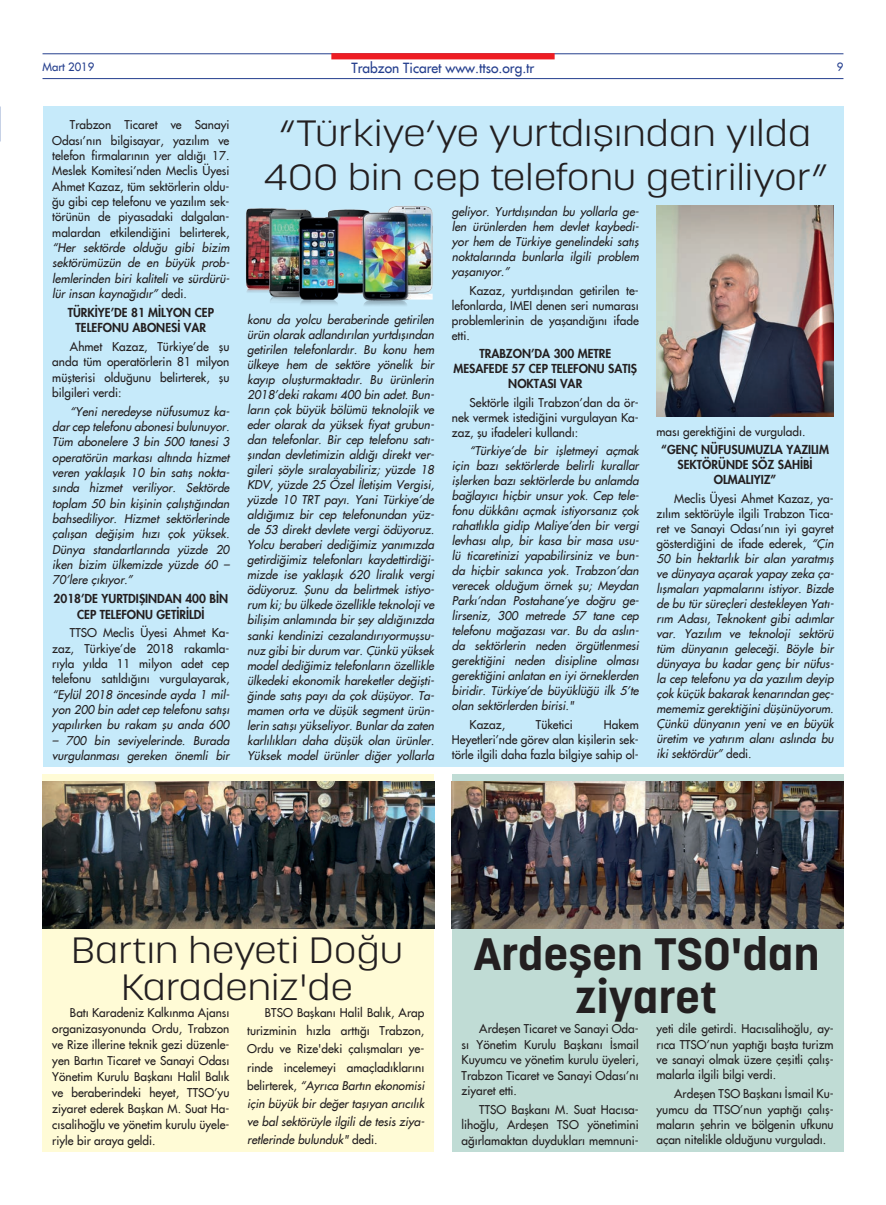
<style>
.page{position:relative;width:886px;height:1205px;background:#fff}
.page>*{position:absolute;margin:0;border:0;box-sizing:border-box;transform-origin:0 0}
.t1{font:700 45px/42.5px "Korolev";letter-spacing:.01em;color:#231f20;text-align:center;scale:1.09 1}
.t2{font:300 36.25px/43.5px "Korolev";letter-spacing:.01em;color:#231f20;text-align:center;scale:1.16 1}
.t3{font:13.75px "Beatles";color:#253f8e}
.t4{font:italic 11.88px/15px "Beatles";color:#231f20;text-align:justify}
.t5{font:11.88px/15.4px "Beatles";color:#231f20;text-align:justify}
.t6{font:800 11.88px/15px "Beatles";color:#231f20;text-align:center}
.t7{font:11.25px "Beatles";color:#253f8e}
.s1{font-style:normal}
.s2{font-style:italic}
</style>
<div class="page">
<hr style="left:43px;top:53px;width:800px;height:1px;background:#253f8e">
<hr style="left:43px;top:78px;width:800px;height:1px;background:#253f8e">
<div style="left:331px;top:53px;width:224px;height:6px;background:#ee1d23"></div>
<div style="left:43px;top:106px;width:800px;height:661px;background:#c6eafa"></div>
<div style="left:43px;top:774px;width:391px;height:378px;background:#fffbd6"></div>
<div style="left:452px;top:774px;width:391px;height:378px;background:#c0dcd5"></div>
<img style="left:656px;top:206px;width:178px;height:210px">
<img style="left:246px;top:206px;width:187px;height:100px">
<img style="left:43px;top:782px;width:391px;height:147px">
<img style="left:452px;top:782px;width:391px;height:147px">
<p class="t7" style="left:43px;top:60px;width:53px">Mart 2019</p>
<p class="t3" style="left:351px;top:59px;width:184px">Trabzon Ticaret www.ttso.org.tr</p>
<p class="t7" style="left:837px;top:60px;width:8px">9</p>
<p class="t5" style="left:52px;top:117px;width:179px;text-indent:18px">Trabzon Ticaret ve Sanayi Odası’nın bilgisayar, yazılım ve telefon firmalarının yer aldığı 17.<br>Meslek Komitesi’nden Meclis Üyesi Ahmet Kazaz, tüm sektörlerin oldu&shy;ğu gibi cep telefonu ve yazılım sek&shy;törünün de piyasadaki dalgalan&shy;malardan etkilendiğini belirterek,</p>
<p class="t4" style="left:52px;top:240px;width:179px;line-height:15.4px">“Her sektörde olduğu gibi bizim sektörümüzün de en büyük prob&shy;lemlerinden biri kaliteli ve sürdürü&shy;lür insan kaynağıdır” <span class="s1">dedi.</span></p>
<p class="t6" style="left:68px;top:304px;width:148px;line-height:15.4px">TÜRKİYE’DE 81 MİLYON CEP<br>TELEFONU ABONESİ VAR</p>
<p class="t5" style="left:52px;top:339px;width:179px;text-indent:18px">Ahmet Kazaz, Türkiye’de şu anda tüm operatörlerin 81 milyon müşterisi olduğunu belirterek, şu bilgileri verdi:</p>
<p class="t4" style="left:52px;top:404px;width:179px;line-height:15.4px;text-indent:18px">“Yeni neredeyse nüfusumuz ka&shy;dar cep telefonu abonesi bulunuyor.<br>Tüm abonelere 3 bin 500 tanesi 3 operatörün markası altında hizmet veren yaklaşık 10 bin satış nokta&shy;sında hizmet veriliyor. Sektörde toplam 50 bin kişinin çalıştığından bahsediliyor. Hizmet sektörlerinde çalışan değişim hızı çok yüksek.<br>Dünya standartlarında yüzde 20 iken bizim ülkemizde yüzde 60 – 70’lere çıkıyor.”</p>
<p class="t6" style="left:54px;top:591px;width:176px;line-height:15.4px">2018’DE YURTDIŞINDAN 400 BİN<br>CEP TELEFONU GETİRİLDİ</p>
<p class="t5" style="left:52px;top:625px;width:179px;text-indent:18px">TTSO Meclis Üyesi Ahmet Ka&shy;zaz, Türkiye’de 2018 rakamla&shy;rıyla yılda 11 milyon adet cep telefonu satıldığını vurgulayarak,</p>
<p class="t4" style="left:52px;top:686px;width:179px;line-height:15.4px">“Eylül 2018 öncesinde ayda 1 mil&shy;yon 200 bin adet cep telefonu satışı yapılırken bu rakam şu anda 600</p>
<p class="t4" style="left:52px;top:732px;width:179px;line-height:15.4px">– 700 bin seviyelerinde. Burada vurgulanması gereken önemli bir</p>
<h2 class="t2" style="left:263px;top:112px;width:488px">“Türkiye’ye yurtdışından yılda<br>400 bin cep telefonu getiriliyor”</h2>
<p class="t4" style="left:247px;top:312px;width:188px">konu da yolcu beraberinde getirilen ürün olarak adlandırılan yurtdışından getirilen telefonlardır. Bu konu hem ülkeye hem de sektöre yönelik bir kayıp oluşturmaktadır. Bu ürünlerin 2018’deki rakamı 400 bin adet. Bun&shy;ların çok büyük bölümü teknolojik ve eder olarak da yüksek fiyat grubun&shy;dan telefonlar. Bir cep telefonu satı&shy;şından devletimizin aldığı direkt ver&shy;gileri şöyle sıralayabiliriz; yüzde 18<br>KDV, yüzde 25 Özel İletişim Vergisi, yüzde 10 TRT payı. Yani Türkiye’de aldığımız bir cep telefonundan yüz&shy;de 53 direkt devlete vergi ödüyoruz.<br>Yolcu beraberi dediğimiz yanımızda getirdiğimiz telefonları kaydettirdiği&shy;mizde ise yaklaşık 620 liralık vergi ödüyoruz. Şunu da belirtmek istiyo&shy;rum ki; bu ülkede özellikle teknoloji ve bilişim anlamında bir şey aldığınızda sanki kendinizi cezalandırıyormuşsu&shy;nuz gibi bir durum var. Çünkü yüksek model dediğimiz telefonların özellikle ülkedeki ekonomik hareketler değişti&shy;ğinde satış payı da çok düşüyor. Ta&shy;mamen orta ve düşük segment ürün&shy;lerin satışı yükseliyor. Bunlar da zaten karlılıkları daha düşük olan ürünler.<br>Yüksek model ürünler diğer yollarla</p>
<p class="t4" style="left:452px;top:204px;width:188px">geliyor. Yurtdışından bu yollarla ge&shy;len ürünlerden hem devlet kaybedi&shy;yor hem de Türkiye genelindeki satış noktalarında bunlarla ilgili problem yaşanıyor.”</p>
<p class="t5" style="left:452px;top:283px;width:188px;line-height:15px;text-indent:18px">Kazaz, yurtdışından getirilen te&shy;lefonlarda, IMEI denen seri numarası problemlerinin de yaşandığını ifade etti.</p>
<p class="t6" style="left:453px;top:346px;width:185px">TRABZON’DA 300 METRE<br>MESAFEDE 57 CEP TELEFONU SATIŞ<br>NOKTASI VAR</p>
<p class="t5" style="left:452px;top:395px;width:188px;line-height:15px;text-indent:18px">Sektörle ilgili Trabzon’dan da ör&shy;nek vermek istediğini vurgulayan Ka&shy;zaz, şu ifadeleri kullandı:</p>
<p class="t4" style="left:452px;top:443px;width:188px;text-indent:18px">“Türkiye’de bir işletmeyi açmak için bazı sektörlerde belirli kurallar işlerken bazı sektörlerde bu anlamda bağlayıcı hiçbir unsur yok. Cep tele&shy;fonu dükkânı açmak istiyorsanız çok rahatlıkla gidip Maliye’den bir vergi levhası alıp, bir kasa bir masa usu&shy;lü ticaretinizi yapabilirsiniz ve bun&shy;da hiçbir sakınca yok. Trabzon’dan verecek olduğum örnek şu; Meydan Parkı’ndan Postahane’ye doğru ge&shy;lirseniz, 300 metrede 57 tane cep telefonu mağazası var. Bu da aslın&shy;da sektörlerin neden örgütlenmesi gerektiğini neden disipline olması gerektiğini anlatan en iyi örneklerden biridir. Türkiye’de büyüklüğü ilk 5’te olan sektörlerden birisi."</p>
<p class="t5" style="left:469px;top:716px;width:37px">Kazaz,</p>
<p class="t5" style="left:536px;top:716px;width:38px">Tüketici</p>
<p class="t5" style="left:452px;top:717px;width:188px;line-height:15px;text-indent:152px">Hakem Heyetleri’nde görev alan kişilerin sek&shy;törle ilgili daha fazla bilgiye sahip ol-</p>
<p class="t5" style="left:656px;top:423px;width:151px">ması gerektiğini de vurguladı.</p>
<p class="t6" style="left:661px;top:442px;width:169px">“GENÇ NÜFUSUMUZLA YAZILIM<br>SEKTÖRÜNDE SÖZ SAHİBİ<br>OLMALIYIZ”</p>
<p class="t4" style="left:656px;top:491px;width:179px;text-indent:18px"><span class="s1">Meclis Üyesi Ahmet Kazaz, ya&shy;zılım sektörüyle ilgili Trabzon Tica&shy;ret ve Sanayi Odası’nın iyi gayret gösterdiğini de ifade ederek,</span> “Çin 50 bin hektarlık bir alan yaratmış ve dünyaya açarak yapay zeka ça&shy;lışmaları yapmalarını istiyor. Bizde de bu tür süreçleri destekleyen Yatı&shy;rım Adası, Teknokent gibi adımlar var. Yazılım ve teknoloji sektörü tüm dünyanın geleceği. Böyle bir dünyaya bu kadar genç bir nüfus&shy;la cep telefonu ya da yazılım deyip çok küçük bakarak kenarından geç&shy;mememiz gerektiğini düşünüyorum.<br>Çünkü dünyanın yeni ve en büyük üretim ve yatırım alanı aslında bu iki sektördür” <span class="s1">dedi.</span></p>
<h2 class="t2" style="left:71px;top:931px;width:288px;line-height:37.5px">Bartın heyeti Doğu<br>Karadeniz'de</h2>
<h1 class="t1" style="left:474px;top:933px;width:318px">Ardeşen TSO'dan ziyaret</h1>
<p class="t5" style="left:247px;top:1003px;width:179px;line-height:18.2px;text-indent:18px">BTSO Başkanı Halil Balık, Arap turizminin hızla arttığı Trabzon, Ordu ve Rize'deki çalışmaları ye&shy;rinde incelemeyi amaçladıklarını belirterek, <span class="s2">“Ayrıca Bartın ekonomisi için büyük bir değer taşıyan arıcılık ve bal sektörüyle ilgili de tesis ziya&shy;retlerinde bulunduk"</span> dedi.</p>
<p class="t5" style="left:52px;top:1004px;width:179px;line-height:15.9px;text-indent:18px">Batı Karadeniz Kalkınma Ajansı organizasyonunda Ordu, Trabzon ve Rize illerine teknik gezi düzenle&shy;yen Bartın Ticaret ve Sanayi Odası Yönetim Kurulu Başkanı Halil Balık ve beraberindeki heyet, TTSO’yu ziyaret ederek Başkan M. Suat Ha&shy;cısalihoğlu ve yönetim kurulu üyele&shy;riyle bir araya geldi.</p>
<p class="t5" style="left:656px;top:1021px;width:179px">yeti dile getirdi. Hacısalihoğlu, ay&shy;rıca TTSO’nun yaptığı başta turizm ve sanayi olmak üzere çeşitli çalış&shy;malarla ilgili bilgi verdi.</p>
<p class="t5" style="left:656px;top:1086px;width:179px;text-indent:18px">Ardeşen TSO Başkanı İsmail Ku&shy;yumcu da TTSO’nun yaptığı çalış&shy;maların şehrin ve bölgenin ufkunu açan nitelikle olduğunu vurguladı.</p>
<p class="t5" style="left:462px;top:1021px;width:179px;text-indent:18px">Ardeşen Ticaret ve Sanayi Oda&shy;sı Yönetim Kurulu Başkanı İsmail Kuyumcu ve yönetim kurulu üyeleri, Trabzon Ticaret ve Sanayi Odası’nı ziyaret etti.</p>
<p class="t5" style="left:462px;top:1101px;width:179px;text-indent:18px">TTSO Başkanı M. Suat Hacısa&shy;lihoğlu, Ardeşen TSO yönetimini ağırlamaktan duydukları memnuni-</p>
</div>
